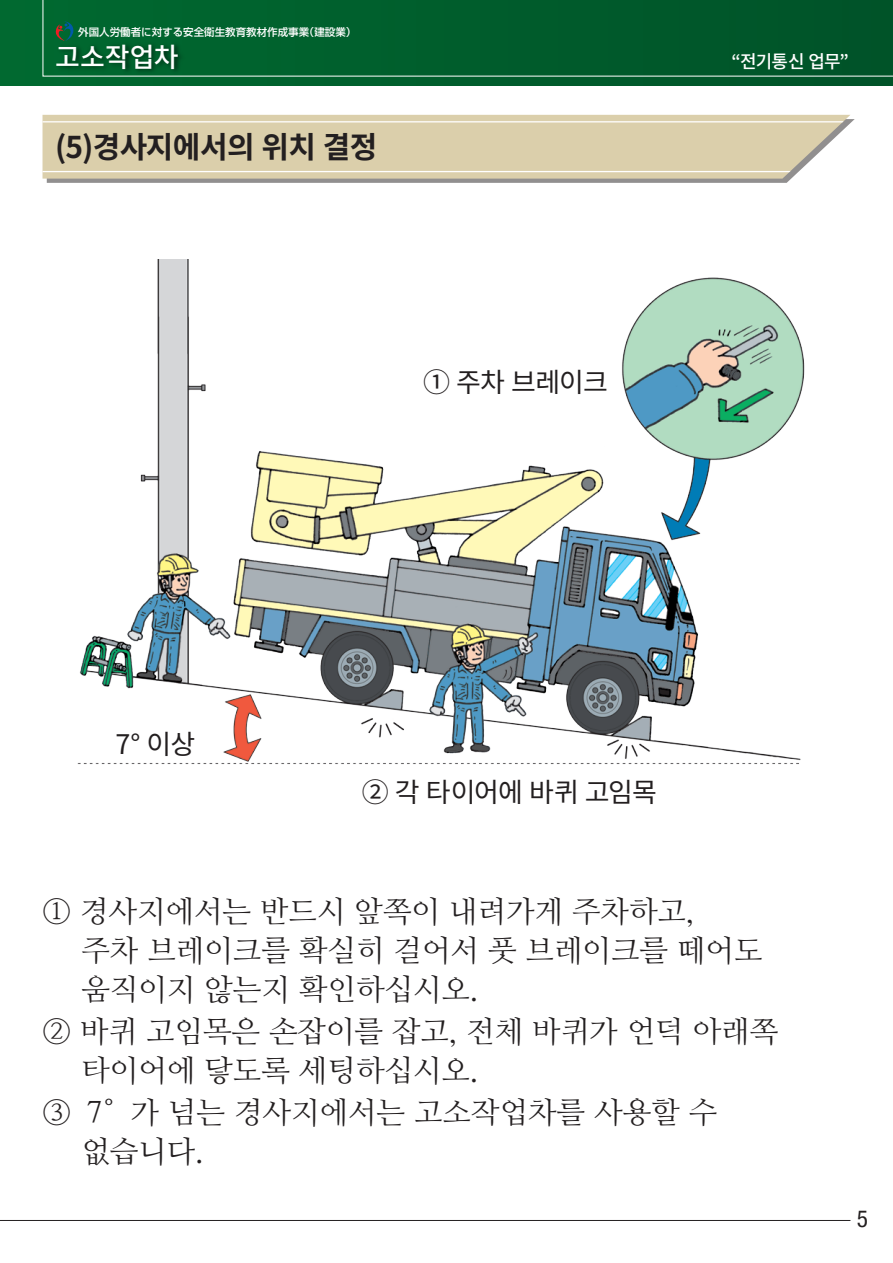
<style>
.page{position:relative;width:893px;height:1263px;background:#fff}
.page>*{position:absolute;margin:0;border:0;box-sizing:border-box;transform-origin:0 0}
.t1{font:30px/39px "Nanum Myeongjo";color:#231f20}
.t2{font:700 30px "Noto Sans CJ Kkr";letter-spacing:-.025em;color:#231f20}
.t3{font:27px "Noto Sans CJ Kkr";letter-spacing:-.035em;color:#231f20}
.t4{font:500 27px "Noto Sans CJ Kkr";letter-spacing:-.005em;color:#fff}
.t5{font:condensed 23.4px "Helvetica Neue LT Std";color:#231f20}
.t6{font:500 18px "Noto Sans CJ Kkr";letter-spacing:-.045em;color:#fff}
.t7{font:500 10.5px "Shin Go Pro";color:#fff}
</style>
<div class="page">
<hr style="left:0;top:1220px;width:850px;height:1px;background:#231f20">
<svg style="left:0;top:0;width:893px;height:85px;background:#00602d"></svg>
<svg style="left:0;top:0;width:1px;height:77px"></svg>
<svg style="left:42px;top:0;width:851px;height:77px;background:#035e2e"></svg>
<img style="left:77px;top:260px;width:728px;height:504px">
<svg style="left:56px;top:21px;width:17px;height:17px"></svg>
<svg style="left:47px;top:119px;width:808px;height:64px;fill:#918f8f"></svg>
<svg style="left:43px;top:115px;width:807px;height:64px;background:#dbd0ae"></svg>
<svg style="left:43px;top:121px;width:801px;height:1px"></svg>
<svg style="left:43px;top:171px;width:748px;height:1px"></svg>
<img style="left:50px;top:38px;width:138px;height:48px">
<div style="left:418px;top:361px;width:193px;height:41px;background:#fff"></div>
<div style="left:126px;top:727px;width:88px;height:31px;background:#fff"></div>
<p class="t7" style="left:78px;top:23px;width:280px">外国人労働者に対する安全衛生教育教材作成事業（建設業）</p>
<p class="t4" style="left:55px;top:42px;width:125px">고소작업차</p>
<p class="t6" style="left:731px;top:51px;width:119px">“전기통신 업무”</p>
<p class="t2" style="left:55px;top:130px;width:324px">(5)경사지에서의 위치 결정</p>
<p class="t3" style="left:423px;top:367px;width:186px">① 주차 브레이크</p>
<p class="t3" style="left:115px;top:729px;width:81px">7° 이상</p>
<p class="t3" style="left:362px;top:777px;width:297px">② 각 타이어에 바퀴 고임목</p>
<p class="t1" style="left:81px;top:892px;width:683px;text-indent:-39px">① 경사지에서는 반드시 앞쪽이 내려가게 주차하고,<br>주차 브레이크를 확실히 걸어서 풋 브레이크를 떼어도 움직이지 않는지 확인하십시오.</p>
<p class="t1" style="left:81px;top:1012px;width:698px;text-indent:-39px">② 바퀴 고임목은 손잡이를 잡고, 전체 바퀴가 언덕 아래쪽 타이어에 닿도록 세팅하십시오.</p>
<p class="t1" style="left:81px;top:1093px;width:637px;text-indent:-39px">③ 7°가 넘는 경사지에서는 고소작업차를 사용할 수 없습니다.</p>
<p class="t5" style="left:857px;top:1205px;width:13px">5</p>
</div>
